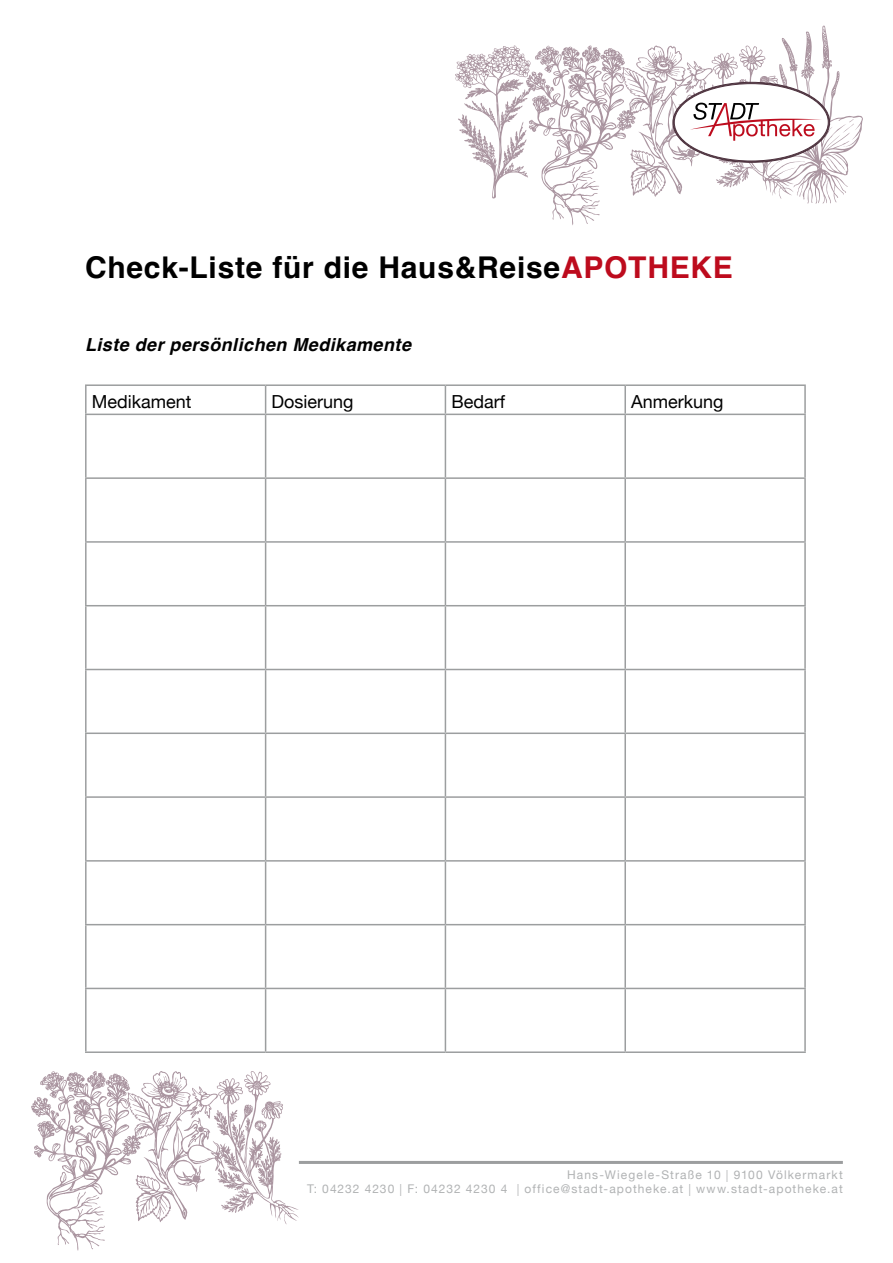
<style>
.page{position:relative;width:893px;height:1263px;background:#fff}
.page>*{position:absolute;margin:0;border:0;box-sizing:border-box;transform-origin:0 0}
.t1{font:700 30px "Helvetica";letter-spacing:.025em;color:#000}
.t2{font:18px "Helvetica Neue";color:#000}
.t3{font:italic 700 18px "Helvetica";letter-spacing:.025em;color:#000}
.t4{font:12px/14.4px "Helvetica Neue";letter-spacing:.09em;color:#b1b3b4;text-align:right}
.s1{color:#bd0b1d}
.s2{font-family:"Helvetica";font-weight:300}
</style>
<div class="page">
<hr style="left:85px;top:384px;width:181px;height:2px;background:#9c9e9f">
<hr style="left:85px;top:386px;width:2px;height:28px;background:#9c9e9f">
<hr style="left:266px;top:384px;width:179px;height:2px;background:#9c9e9f">
<svg style="left:265px;top:386px;width:1px;height:28px"></svg>
<hr style="left:445px;top:384px;width:180px;height:2px;background:#9c9e9f">
<svg style="left:445px;top:386px;width:1px;height:28px"></svg>
<hr style="left:625px;top:384px;width:181px;height:2px;background:#9c9e9f">
<hr style="left:624px;top:386px;width:2px;height:28px;background:#9c9e9f">
<hr style="left:804px;top:386px;width:2px;height:28px;background:#9c9e9f">
<hr style="left:85px;top:414px;width:181px;height:1px;background:#9c9e9f">
<hr style="left:85px;top:415px;width:2px;height:62px;background:#9c9e9f">
<hr style="left:266px;top:414px;width:179px;height:1px;background:#9c9e9f">
<hr style="left:265px;top:415px;width:1px;height:62px;background:#9c9e9f">
<hr style="left:445px;top:414px;width:180px;height:1px;background:#9c9e9f">
<hr style="left:445px;top:415px;width:1px;height:62px;background:#9c9e9f">
<hr style="left:625px;top:414px;width:181px;height:1px;background:#9c9e9f">
<hr style="left:624px;top:415px;width:2px;height:62px;background:#9c9e9f">
<hr style="left:804px;top:415px;width:2px;height:62px;background:#9c9e9f">
<hr style="left:85px;top:477px;width:181px;height:2px;background:#9c9e9f">
<hr style="left:85px;top:479px;width:2px;height:62px;background:#9c9e9f">
<hr style="left:266px;top:477px;width:179px;height:2px;background:#9c9e9f">
<hr style="left:265px;top:479px;width:1px;height:62px;background:#9c9e9f">
<hr style="left:445px;top:477px;width:180px;height:2px;background:#9c9e9f">
<hr style="left:445px;top:479px;width:1px;height:62px;background:#9c9e9f">
<hr style="left:625px;top:477px;width:181px;height:2px;background:#9c9e9f">
<hr style="left:624px;top:479px;width:2px;height:62px;background:#9c9e9f">
<hr style="left:804px;top:479px;width:2px;height:62px;background:#9c9e9f">
<hr style="left:85px;top:541px;width:181px;height:2px;background:#9c9e9f">
<hr style="left:85px;top:543px;width:2px;height:62px;background:#9c9e9f">
<hr style="left:266px;top:541px;width:179px;height:2px;background:#9c9e9f">
<hr style="left:265px;top:543px;width:1px;height:62px;background:#9c9e9f">
<hr style="left:445px;top:541px;width:180px;height:2px;background:#9c9e9f">
<hr style="left:445px;top:543px;width:1px;height:62px;background:#9c9e9f">
<hr style="left:625px;top:541px;width:181px;height:2px;background:#9c9e9f">
<hr style="left:624px;top:543px;width:2px;height:62px;background:#9c9e9f">
<hr style="left:804px;top:543px;width:2px;height:62px;background:#9c9e9f">
<hr style="left:85px;top:605px;width:181px;height:1px;background:#9c9e9f">
<hr style="left:85px;top:606px;width:2px;height:63px;background:#9c9e9f">
<hr style="left:266px;top:605px;width:179px;height:1px;background:#9c9e9f">
<hr style="left:265px;top:606px;width:1px;height:63px;background:#9c9e9f">
<hr style="left:445px;top:605px;width:180px;height:1px;background:#9c9e9f">
<hr style="left:445px;top:606px;width:1px;height:63px;background:#9c9e9f">
<hr style="left:625px;top:605px;width:181px;height:1px;background:#9c9e9f">
<hr style="left:624px;top:606px;width:2px;height:63px;background:#9c9e9f">
<hr style="left:804px;top:606px;width:2px;height:63px;background:#9c9e9f">
<hr style="left:85px;top:669px;width:181px;height:1px;background:#9c9e9f">
<hr style="left:85px;top:670px;width:2px;height:62px;background:#9c9e9f">
<hr style="left:266px;top:669px;width:179px;height:1px;background:#9c9e9f">
<hr style="left:265px;top:670px;width:1px;height:62px;background:#9c9e9f">
<hr style="left:445px;top:669px;width:180px;height:1px;background:#9c9e9f">
<hr style="left:445px;top:670px;width:1px;height:62px;background:#9c9e9f">
<hr style="left:625px;top:669px;width:181px;height:1px;background:#9c9e9f">
<hr style="left:624px;top:670px;width:2px;height:62px;background:#9c9e9f">
<hr style="left:804px;top:670px;width:2px;height:62px;background:#9c9e9f">
<hr style="left:85px;top:732px;width:181px;height:2px;background:#9c9e9f">
<hr style="left:85px;top:734px;width:2px;height:62px;background:#9c9e9f">
<hr style="left:266px;top:732px;width:179px;height:2px;background:#9c9e9f">
<hr style="left:265px;top:734px;width:1px;height:62px;background:#9c9e9f">
<hr style="left:445px;top:732px;width:180px;height:2px;background:#9c9e9f">
<hr style="left:445px;top:734px;width:1px;height:62px;background:#9c9e9f">
<hr style="left:625px;top:732px;width:181px;height:2px;background:#9c9e9f">
<hr style="left:624px;top:734px;width:2px;height:62px;background:#9c9e9f">
<hr style="left:804px;top:734px;width:2px;height:62px;background:#9c9e9f">
<hr style="left:85px;top:796px;width:181px;height:2px;background:#9c9e9f">
<hr style="left:85px;top:798px;width:2px;height:62px;background:#9c9e9f">
<hr style="left:266px;top:796px;width:179px;height:2px;background:#9c9e9f">
<hr style="left:265px;top:798px;width:1px;height:62px;background:#9c9e9f">
<hr style="left:445px;top:796px;width:180px;height:2px;background:#9c9e9f">
<hr style="left:445px;top:798px;width:1px;height:62px;background:#9c9e9f">
<hr style="left:625px;top:796px;width:181px;height:2px;background:#9c9e9f">
<hr style="left:624px;top:798px;width:2px;height:62px;background:#9c9e9f">
<hr style="left:804px;top:798px;width:2px;height:62px;background:#9c9e9f">
<hr style="left:85px;top:860px;width:181px;height:2px;background:#9c9e9f">
<hr style="left:85px;top:862px;width:2px;height:62px;background:#9c9e9f">
<hr style="left:266px;top:860px;width:179px;height:2px;background:#9c9e9f">
<hr style="left:265px;top:862px;width:1px;height:62px;background:#9c9e9f">
<hr style="left:445px;top:860px;width:180px;height:2px;background:#9c9e9f">
<hr style="left:445px;top:862px;width:1px;height:62px;background:#9c9e9f">
<hr style="left:625px;top:860px;width:181px;height:2px;background:#9c9e9f">
<hr style="left:624px;top:862px;width:2px;height:62px;background:#9c9e9f">
<hr style="left:804px;top:862px;width:2px;height:62px;background:#9c9e9f">
<hr style="left:85px;top:924px;width:181px;height:1px;background:#9c9e9f">
<hr style="left:85px;top:925px;width:2px;height:63px;background:#9c9e9f">
<hr style="left:266px;top:924px;width:179px;height:1px;background:#9c9e9f">
<hr style="left:265px;top:925px;width:1px;height:63px;background:#9c9e9f">
<hr style="left:445px;top:924px;width:180px;height:1px;background:#9c9e9f">
<hr style="left:445px;top:925px;width:1px;height:63px;background:#9c9e9f">
<hr style="left:625px;top:924px;width:181px;height:1px;background:#9c9e9f">
<hr style="left:624px;top:925px;width:2px;height:63px;background:#9c9e9f">
<hr style="left:804px;top:925px;width:2px;height:63px;background:#9c9e9f">
<hr style="left:85px;top:988px;width:181px;height:1px;background:#9c9e9f">
<hr style="left:85px;top:989px;width:2px;height:62px;background:#9c9e9f">
<hr style="left:266px;top:988px;width:179px;height:1px;background:#9c9e9f">
<hr style="left:265px;top:989px;width:1px;height:62px;background:#9c9e9f">
<hr style="left:445px;top:988px;width:180px;height:1px;background:#9c9e9f">
<hr style="left:445px;top:989px;width:1px;height:62px;background:#9c9e9f">
<hr style="left:625px;top:988px;width:181px;height:1px;background:#9c9e9f">
<hr style="left:624px;top:989px;width:2px;height:62px;background:#9c9e9f">
<hr style="left:804px;top:989px;width:2px;height:62px;background:#9c9e9f">
<hr style="left:85px;top:1051px;width:181px;height:2px;background:#9c9e9f">
<hr style="left:266px;top:1051px;width:179px;height:2px;background:#9c9e9f">
<hr style="left:445px;top:1051px;width:180px;height:2px;background:#9c9e9f">
<hr style="left:625px;top:1051px;width:181px;height:2px;background:#9c9e9f">
<hr style="left:299px;top:1161px;width:544px;height:3px;background:#9c9e9f">
<svg style="left:455px;top:25px;width:408px;height:200px"></svg>
<svg style="left:31px;top:1071px;width:268px;height:180px"></svg>
<h1 class="t1" style="left:85px;top:249px;width:649px">Check-Liste für die Haus&amp;Reise<span class="s1">APOTHEKE</span></h1>
<h2 class="t3" style="left:85px;top:334px;width:327px">Liste der persönlichen Medikamente</h2>
<h2 class="t2" style="left:92px;top:389px;width:101px">Medikament</h2>
<h2 class="t2" style="left:272px;top:389px;width:84px">Dosierung</h2>
<h2 class="t2" style="left:451px;top:389px;width:55px">Bedarf</h2>
<h2 class="t2" style="left:631px;top:389px;width:94px">Anmerkung</h2>
<p class="t4" style="left:307px;top:1168px;width:537px">Hans-Wiegele-Straße 10 <span class="s2">|</span> 9100 Völkermarkt<br>T: 04232 4230 <span class="s2">|</span> F: 04232 4230 4 <span class="s2">|</span> office@stadt-apotheke.at <span class="s2">|</span> www.stadt-apotheke.at</p>
</div>
